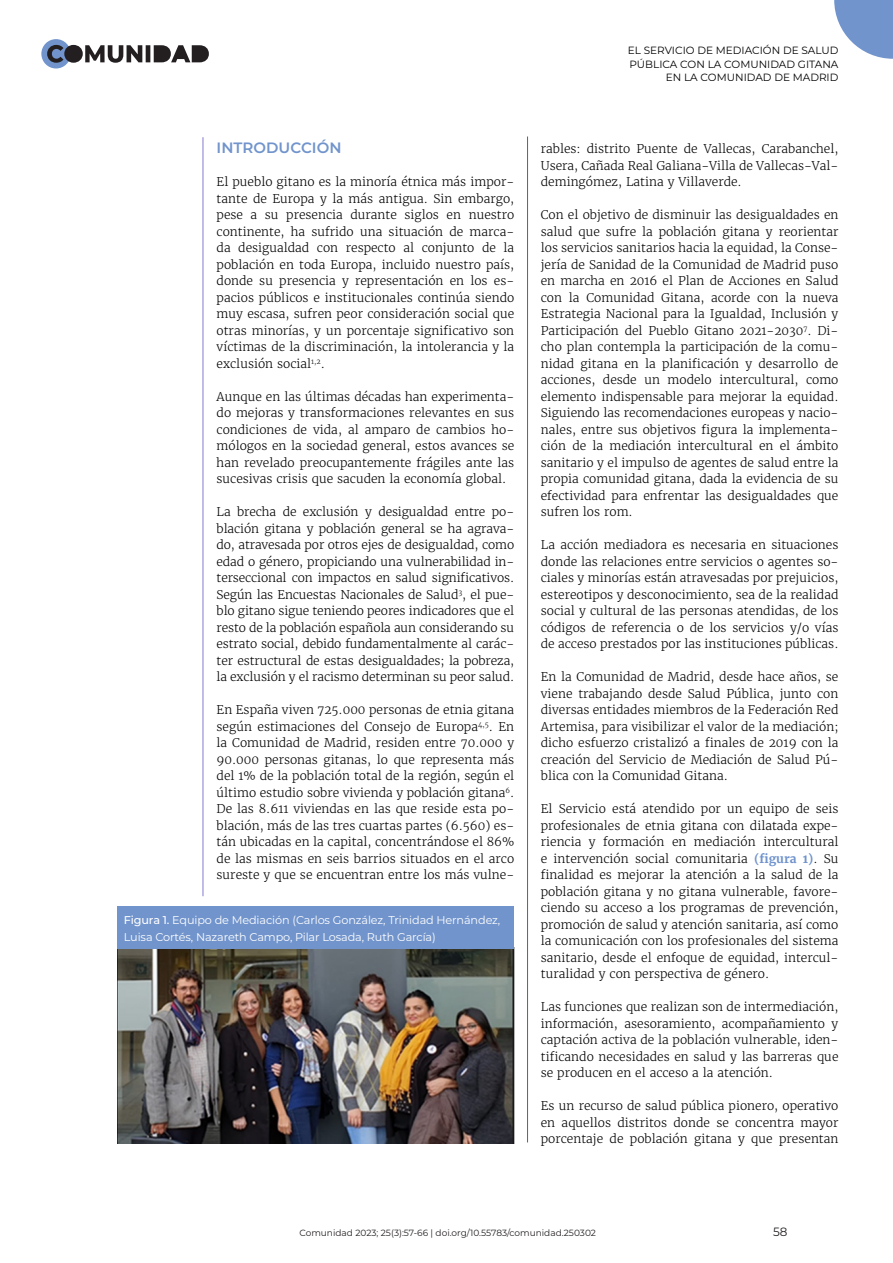
<style>
.page{position:relative;width:893px;height:1263px;background:#fff}
.page>*{position:absolute;margin:0;border:0;box-sizing:border-box;transform-origin:0 0}
.Tit1{font:600 15px "Montserrat";color:#7194cc}
.Texto{font:300 12px/16.5px "Merriweather";color:#000;text-align:justify}
.t1{font:12px "Montserrat";color:#231f20}
.titol_fig{font:11.25px/16.5px "Montserrat";letter-spacing:-.01em;color:#fff}
.Variable1{font:10.5px/13.5px "Montserrat";color:#000;text-align:right}
.t2{font:9px "Montserrat";color:#231f20}
.s1{font-weight:500}
.s2{font-weight:700;color:#7194cc}
</style>
<div class="page">
<hr style="left:203px;top:137px;width:1px;height:759px;background:#867acc">
<hr style="left:527px;top:137px;width:1px;height:1005px;background:#636366">
<div style="left:41px;top:39px;width:30px;height:29px;background:#7194cc;border-radius:50%"></div>
<svg style="left:47px;top:45px;width:162px;height:18px"></svg>
<svg style="left:834px;top:0;width:59px;height:59px"></svg>
<img style="left:117px;top:949px;width:397px;height:194px">
<div style="left:117px;top:907px;width:397px;height:42px;background:#7194cc"></div>
<p class="Tit1" style="left:217px;top:137px;width:126px">INTRODUCCIÓN</p>
<p class="Texto" style="left:217px;top:173px;width:299px">El pueblo gitano es la minoría étnica más impor&shy;tante de Europa y la más antigua. Sin embargo, pese a su presencia durante siglos en nuestro continente, ha sufrido una situación de marca&shy;da desigualdad con respecto al conjunto de la población en toda Europa, incluido nuestro país, donde su presencia y representación en los es&shy;pacios públicos e institucionales continúa siendo muy escasa, sufren peor consideración social que otras minorías, y un porcentaje significativo son víctimas de la discriminación, la intolerancia y la exclusión social<sup>1,2</sup>.</p>
<p class="Texto" style="left:217px;top:388px;width:299px">Aunque en las últimas décadas han experimenta&shy;do mejoras y transformaciones relevantes en sus condiciones de vida, al amparo de cambios ho&shy;mólogos en la sociedad general, estos avances se han revelado preocupantemente frágiles ante las sucesivas crisis que sacuden la economía global.</p>
<p class="Texto" style="left:217px;top:503px;width:299px">La brecha de exclusión y desigualdad entre po&shy;blación gitana y población general se ha agrava&shy;do, atravesada por otros ejes de desigualdad, como edad o género, propiciando una vulnerabilidad in&shy;terseccional con impactos en salud significativos.<br>Según las Encuestas Nacionales de Salud<sup>3</sup>, el pue&shy;blo gitano sigue teniendo peores indicadores que el resto de la población española aun considerando su estrato social, debido fundamentalmente al carác&shy;ter estructural de estas desigualdades; la pobreza, la exclusión y el racismo determinan su peor salud.</p>
<p class="Texto" style="left:217px;top:701px;width:299px">En España viven 725.000 personas de etnia gitana según estimaciones del Consejo de Europa<sup>4,5</sup>. En la Comunidad de Madrid, residen entre 70.000 y 90.000 personas gitanas, lo que representa más del 1% de la población total de la región, según el último estudio sobre vivienda y población gitana<sup>6</sup>.<br>De las 8.611 viviendas en las que reside esta po&shy;blación, más de las tres cuartas partes (6.560) es&shy;tán ubicadas en la capital, concentrándose el 86% de las mismas en seis barrios situados en el arco sureste y que se encuentran entre los más vulne-</p>
<p class="titol_fig" style="left:124px;top:911px;width:378px"><span class="s1">Figura 1.</span> Equipo de Mediación (Carlos González, Trinidad Hernández,<br>Luisa Cortés, Nazareth Campo, Pilar Losada, Ruth García)</p>
<p class="Variable1" style="left:628px;top:43px;width:212px">EL SERVICIO DE MEDIACIÓN DE SALUD<br>PÚBLICA CON LA COMUNIDAD GITANA<br>EN LA COMUNIDAD DE MADRID</p>
<p class="Texto" style="left:541px;top:140px;width:299px">rables: distrito Puente de Vallecas, Carabanchel, Usera, Cañada Real Galiana-Villa de Vallecas-Val&shy;demingómez, Latina y Villaverde.</p>
<p class="Texto" style="left:541px;top:206px;width:299px">Con el objetivo de disminuir las desigualdades en salud que sufre la población gitana y reorientar los servicios sanitarios hacia la equidad, la Conse&shy;jería de Sanidad de la Comunidad de Madrid puso en marcha en 2016 el Plan de Acciones en Salud con la Comunidad Gitana, acorde con la nueva Estrategia Nacional para la Igualdad, Inclusión y Participación del Pueblo Gitano 2021-2030<sup>7</sup>. Di&shy;cho plan contempla la participación de la comu&shy;nidad gitana en la planificación y desarrollo de acciones, desde un modelo intercultural, como elemento indispensable para mejorar la equidad.<br>Siguiendo las recomendaciones europeas y nacio&shy;nales, entre sus objetivos figura la implementa&shy;ción de la mediación intercultural en el ámbito sanitario y el impulso de agentes de salud entre la propia comunidad gitana, dada la evidencia de su efectividad para enfrentar las desigualdades que sufren los rom.</p>
<p class="Texto" style="left:541px;top:536px;width:299px">La acción mediadora es necesaria en situaciones donde las relaciones entre servicios o agentes so&shy;ciales y minorías están atravesadas por prejuicios, estereotipos y desconocimiento, sea de la realidad social y cultural de las personas atendidas, de los códigos de referencia o de los servicios y/o vías de acceso prestados por las instituciones públicas.</p>
<p class="Texto" style="left:541px;top:668px;width:299px">En la Comunidad de Madrid, desde hace años, se viene trabajando desde Salud Pública, junto con diversas entidades miembros de la Federación Red Artemisa, para visibilizar el valor de la mediación; dicho esfuerzo cristalizó a finales de 2019 con la creación del Servicio de Mediación de Salud Pú&shy;blica con la Comunidad Gitana.</p>
<p class="Texto" style="left:541px;top:800px;width:299px">El Servicio está atendido por un equipo de seis profesionales de etnia gitana con dilatada expe&shy;riencia y formación en mediación intercultural e intervención social comunitaria <span class="s2">(figura 1)</span>. Su finalidad es mejorar la atención a la salud de la población gitana y no gitana vulnerable, favore&shy;ciendo su acceso a los programas de prevención, promoción de salud y atención sanitaria, así como la comunicación con los profesionales del sistema sanitario, desde el enfoque de equidad, intercul&shy;turalidad y con perspectiva de género.</p>
<p class="Texto" style="left:541px;top:998px;width:299px">Las funciones que realizan son de intermediación, información, asesoramiento, acompañamiento y captación activa de la población vulnerable, iden&shy;tificando necesidades en salud y las barreras que se producen en el acceso a la atención.</p>
<p class="Texto" style="left:541px;top:1097px;width:299px">Es un recurso de salud pública pionero, operativo en aquellos distritos donde se concentra mayor porcentaje de población gitana y que presentan</p>
<p class="t2" style="left:299px;top:1226px;width:298px">Comunidad 2023; 25(3):57-66 | doi.org/10.55783/comunidad.250302</p>
<p class="t1" style="left:773px;top:1223px;width:16px">58</p>
</div>
